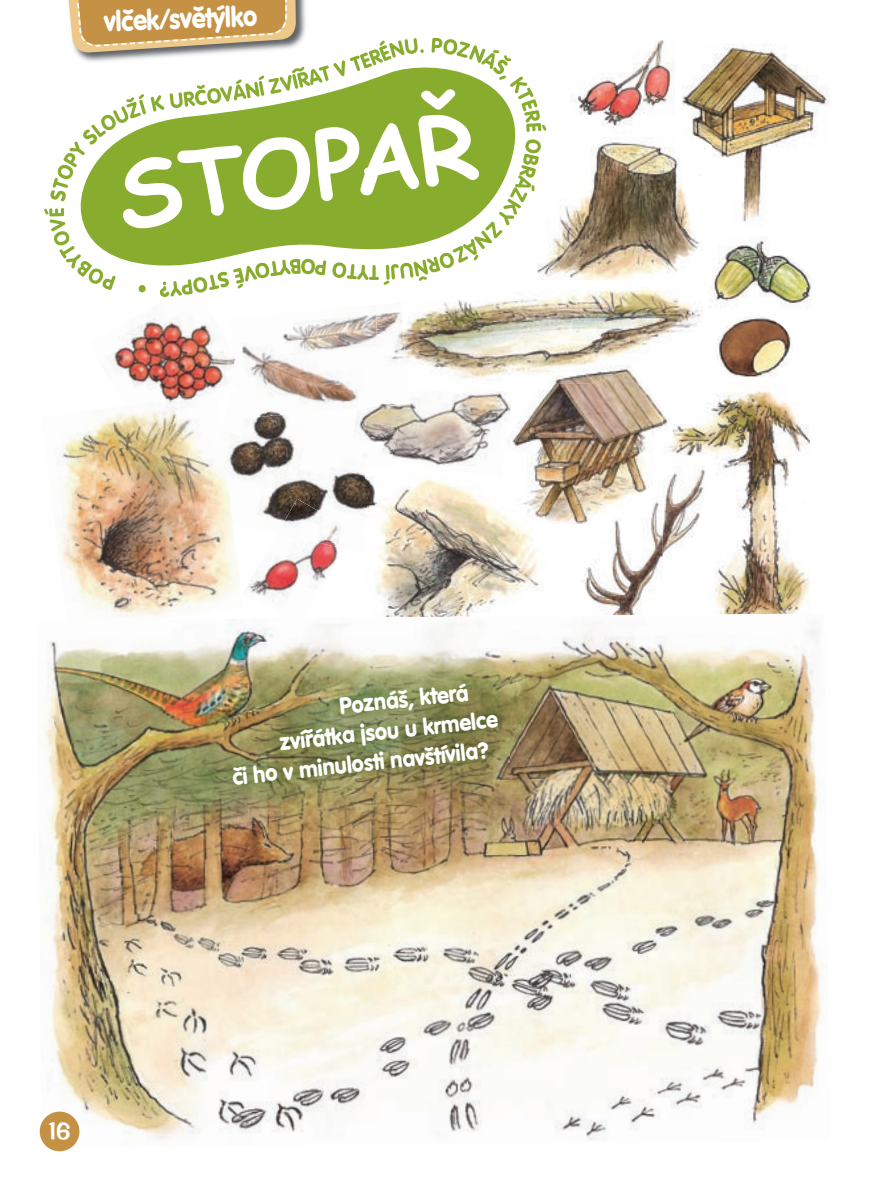
<style>
.page{position:relative;width:869px;height:1191px;background:#fff}
.page>*{position:absolute;margin:0;border:0;box-sizing:border-box;transform-origin:0 0}
.t1{font:700 93.1px "Comic Sans MS";color:#fff}
.t2{font:700 28px "Vogue";color:#fff;scale:.9 1}
.t3{font:24.5px "Impress AT";color:#fff;scale:.95 1}
.t4{font:700 22.75px "Vogue";color:#fff;scale:.95 1}
</style>
<div class="page">
<img style="left:582px;top:524px;width:80px;height:89px">
<img style="left:242px;top:305px;width:134px;height:87px">
<img style="left:243px;top:392px;width:122px;height:127px">
<img style="left:243px;top:393px;width:78px;height:26px">
<img style="left:670px;top:390px;width:140px;height:223px">
<img style="left:662px;top:465px;width:48px;height:141px">
<img style="left:57px;top:411px;width:186px;height:202px">
<img style="left:203px;top:432px;width:30px;height:93px">
<img style="left:376px;top:479px;width:167px;height:134px">
<img style="left:365px;top:476px;width:25px;height:78px">
<img style="left:355px;top:391px;width:151px;height:75px">
<img style="left:356px;top:391px;width:53px;height:17px">
<img style="left:350px;top:418px;width:48px;height:44px">
<img style="left:710px;top:236px;width:101px;height:72px">
<img style="left:408px;top:288px;width:295px;height:91px">
<img style="left:376px;top:312px;width:32px;height:48px">
<img style="left:682px;top:44px;width:146px;height:178px">
<img style="left:506px;top:369px;width:156px;height:155px">
<img style="left:614px;top:484px;width:38px;height:32px">
<img style="left:662px;top:413px;width:8px;height:35px">
<img style="left:506px;top:466px;width:38px;height:58px">
<img style="left:542px;top:365px;width:91px;height:19px">
<img style="left:546px;top:142px;width:156px;height:138px">
<img style="left:710px;top:236px;width:1px;height:50px">
<img style="left:681px;top:137px;width:30px;height:91px">
<img style="left:574px;top:40px;width:100px;height:86px">
<img style="left:242px;top:534px;width:98px;height:79px">
<img style="left:276px;top:499px;width:78px;height:49px">
<img style="left:109px;top:317px;width:124px;height:78px">
<img style="left:233px;top:351px;width:16px;height:36px">
<img style="left:124px;top:395px;width:93px;height:45px">
<img style="left:714px;top:315px;width:78px;height:67px;border-radius:50%">
<img style="left:39px;top:613px;width:783px;height:535px">
<div style="left:40px;top:1111px;width:39px;height:40px;background:#c59245;border-radius:50%"></div>
<img style="left:296px;top:0;width:10px;height:38px">
<svg style="left:68px;top:0;width:228px;height:38px;background:#ca9a51"></svg>
<img style="left:221px;top:671px;width:288px;height:125px">
<svg style="left:44px;top:38px;width:502px;height:259px;fill:#88ac2e"></svg>
<p class="t2" style="left:103px;top:3px;width:172px;rotate:-2deg">vlček/světýlko</p>
<h1 class="t1" style="left:108px;top:127px;width:364px;rotate:-8deg">STOPAŘ</h1>
<p class="t3" style="left:49px;top:1116px;width:24px">16</p>
<p class="t4" style="left:338px;top:691px;width:138px;rotate:-6deg">Poznáš, která</p>
<p class="t4" style="left:278px;top:727px;width:232px;rotate:-6deg">zvířátka jsou u krmelce</p>
<p class="t4" style="left:231px;top:762px;width:272px;rotate:-6deg">či ho v minulosti navštívila?</p>
</div>
